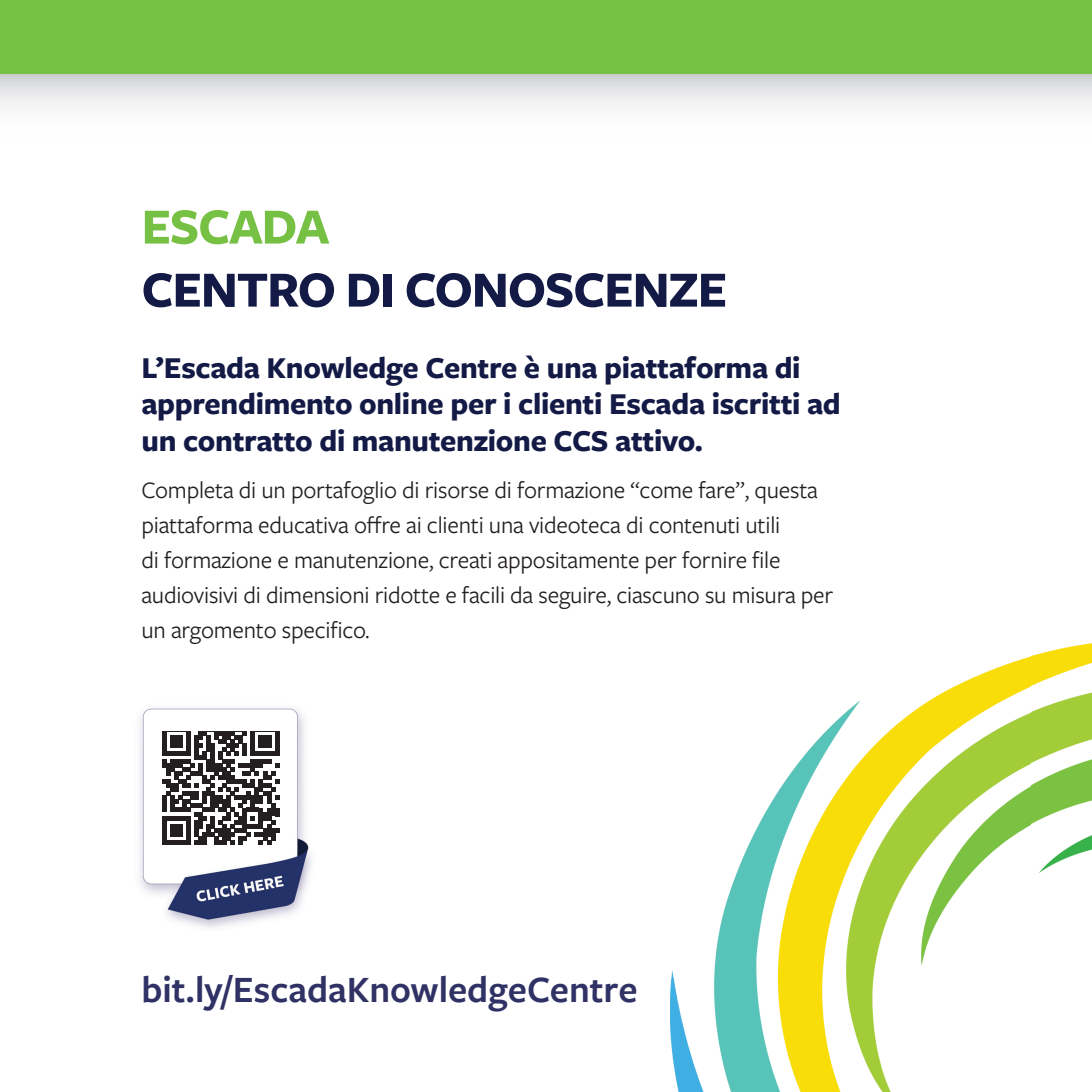
<style>
.page{position:relative;width:1092px;height:1092px;background:#fff}
.page>*{position:absolute;margin:0;border:0;box-sizing:border-box;transform-origin:0 0}
.t1{font:700 52.5px "Freight Sans Pro";letter-spacing:-.025em;color:#141a46}
.t2{font:700 52.5px "Freight Sans Pro";letter-spacing:-.025em;color:#76c043}
.t3{font:600 38.5px "Freight Sans Pro";color:#303265}
.t4{font:700 31.5px/36.8px "Freight Sans Pro";letter-spacing:-.01em;color:#141a46}
.t5{font:24.5px/35px "Freight Sans Pro";letter-spacing:-.01em;color:#231f20}
</style>
<div class="page">
<svg style="left:0;top:73px;width:1091px;height:33px"></svg>
<div style="left:0;top:0;width:1091px;height:73px;background:#76c043"></div>
<img style="left:139px;top:708px;width:173px;height:220px">
<svg style="left:162px;top:730px;width:117px;height:114px"></svg>
<img style="left:670px;top:643px;width:421px;height:448px">
<h1 class="t2" style="left:141px;top:190px;width:189px">ESCADA</h1>
<h1 class="t1" style="left:141px;top:253px;width:587px">CENTRO DI CONOSCENZE</h1>
<p class="t4" style="left:141px;top:348px;width:701px">L’Escada Knowledge Centre è una piattaforma di apprendimento online per i clienti Escada iscritti ad un contratto di manutenzione CCS attivo.</p>
<p class="t5" style="left:141px;top:471px;width:693px">Completa di un portafoglio di risorse di formazione “come fare”, questa piattaforma educativa offre ai clienti una videoteca di contenuti utili<br>di formazione e manutenzione, creati appositamente per fornire file audiovisivi di dimensioni ridotte e facili da seguire, ciascuno su misura per un argomento specifico.</p>
<h2 class="t3" style="left:141px;top:963px;width:497px">bit.ly/EscadaKnowledgeCentre</h2>
</div>
